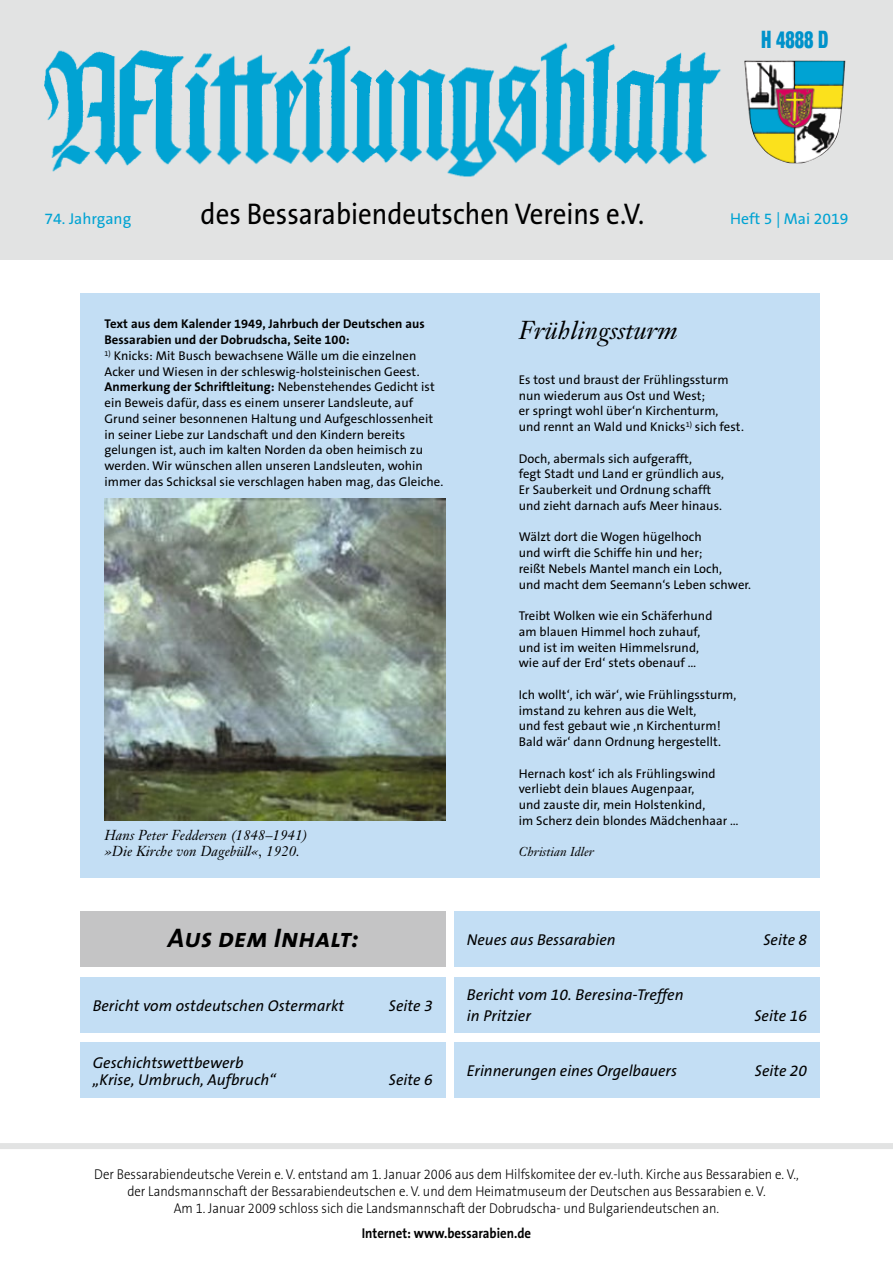
<style>
.page{position:relative;width:893px;height:1263px;background:#fff}
.page>*{position:absolute;margin:0;border:0;box-sizing:border-box;transform-origin:0 0}
.t1{font:30px "The Sans B5 Plain";color:#000;scale:.9 1}
.t2{font:italic 27px "The Sans Bold Caps";color:#000}
.t3{font:italic 25.5px "Janson Text";letter-spacing:.005em;color:#000}
.t4{font:900 condensed 24px "Helvetica Neue";color:#0092ca;scale:.75 1}
.t5{font:italic 15.75px/17.2px "The Sans B5 Plain";letter-spacing:.005em;color:#000}
.t6{font:15.75px "The Sans B5 Plain";color:#00a3d3}
.t7{font:300 14.25px/17.1px "The Sans B3";color:#000;text-align:center;scale:.9 1}
.t8{font:italic 14.25px/16.5px "Janson Text";letter-spacing:.005em;color:#000}
.t9{font:700 14.25px "The Sans B7";color:#000;scale:.9 1}
.t10{font:12.75px/15.8px "The Sans B5 Plain";letter-spacing:.005em;color:#000}
.t11{font:700 12.75px/15.8px "The Sans B7";letter-spacing:.005em;color:#000}
.t12{font:italic 12.75px "Janson Text";letter-spacing:.005em;color:#000}
.s1{font-family:"The Sans B5 Plain";font-weight:400}
</style>
<div class="page">
<div style="left:80px;top:293px;width:740px;height:584px;background:#c3def4"></div>
<div style="left:0;top:0;width:893px;height:260px;background:#e2e3e3"></div>
<img style="left:44px;top:42px;width:677px;height:135px">
<img style="left:744px;top:60px;width:101px;height:103px">
<div style="left:0;top:1143px;width:893px;height:6px;background:#e2e3e3"></div>
<div style="left:80px;top:911px;width:366px;height:55px;background:#c4c4c5"></div>
<div style="left:454px;top:1043px;width:366px;height:55px;background:#c3def4"></div>
<div style="left:80px;top:1043px;width:366px;height:55px;background:#c3def4"></div>
<div style="left:80px;top:977px;width:366px;height:55px;background:#c3def4"></div>
<div style="left:454px;top:911px;width:366px;height:55px;background:#c3def4"></div>
<div style="left:454px;top:977px;width:366px;height:55px;background:#c3def4"></div>
<img style="left:104px;top:499px;width:342px;height:321px">
<h3 class="t4" style="left:761px;top:19px;width:91px">H 4888 D</h3>
<p class="t6" style="left:45px;top:211px;width:88px">74. Jahrgang</p>
<h1 class="t1" style="left:201px;top:198px;width:495px">des Bessarabiendeutschen Vereins e.V.</h1>
<p class="t6" style="left:730px;top:211px;width:120px">Heft 5 | Mai 2019</p>
<p class="t11" style="left:104px;top:317px;width:322px">Text aus dem Kalender 1949, Jahrbuch der Deutschen aus<br>Bessarabien und der Dobrudscha, Seite 100:</p>
<p class="t10" style="left:104px;top:348px;width:317px"><sup>1)</sup> Knicks: Mit Busch bewachsene Wälle um die einzelnen<br>Acker und Wiesen in der schleswig-holsteinischen Geest.</p>
<p class="t11" style="left:104px;top:380px;width:332px">Anmerkung der Schriftleitung: <span class="s1">Nebenstehendes Gedicht ist</span></p>
<p class="t10" style="left:104px;top:395px;width:340px">ein Beweis dafür, dass es einem unserer Landsleute, auf Grund seiner besonnenen Haltung und Aufgeschlossenheit in seiner Liebe zur Landschaft und den Kindern bereits gelungen ist, auch im kalten Norden da oben heimisch zu werden. Wir wünschen allen unseren Landsleuten, wohin immer das Schicksal sie verschlagen haben mag, das Gleiche.</p>
<p class="t8" style="left:104px;top:826px;width:204px">Hans Peter Feddersen (1848–1941) »Die Kirche von Dagebüll«, 1920.</p>
<h3 class="t3" style="left:519px;top:314px;width:160px">Frühlingssturm</h3>
<p class="t10" style="left:519px;top:372px;width:227px">Es tost und braust der Frühlingssturm nun wiederum aus Ost und West;<br>er springt wohl über‘n Kirchenturm,<br>und rennt an Wald und Knicks<sup>1)</sup> sich fest.</p>
<p class="t10" style="left:519px;top:451px;width:207px">Doch, abermals sich aufgerafft,<br>fegt Stadt und Land er gründlich aus, Er Sauberkeit und Ordnung schafft und zieht darnach aufs Meer hinaus.</p>
<p class="t10" style="left:519px;top:530px;width:234px">Wälzt dort die Wogen hügelhoch<br>und wirft die Schiffe hin und her;<br>reißt Nebels Mantel manch ein Loch,<br>und macht dem Seemann‘s Leben schwer.</p>
<p class="t10" style="left:519px;top:608px;width:195px">Treibt Wolken wie ein Schäferhund am blauen Himmel hoch zuhauf, und ist im weiten Himmelsrund, wie auf der Erd‘ stets obenauf …</p>
<p class="t10" style="left:519px;top:687px;width:219px">Ich wollt‘, ich wär‘, wie Frühlingssturm, imstand zu kehren aus die Welt,<br>und fest gebaut wie ‚n Kirchenturm!<br>Bald wär‘ dann Ordnung hergestellt.</p>
<p class="t10" style="left:519px;top:766px;width:221px">Hernach kost‘ ich als Frühlingswind verliebt dein blaues Augenpaar,<br>und zauste dir, mein Holstenkind,<br>im Scherz dein blondes Mädchenhaar …</p>
<p class="t12" style="left:519px;top:844px;width:77px">Christian Idler</p>
<h2 class="t2" style="left:168px;top:915px;width:192px">Aus dem Inhalt:</h2>
<p class="t5" style="left:93px;top:997px;width:253px">Bericht vom ostdeutschen Ostermarkt</p>
<p class="t5" style="left:389px;top:997px;width:46px">Seite 3</p>
<p class="t5" style="left:93px;top:1054px;width:185px">Geschichtswettbewerb „Krise, Umbruch, Aufbruch“</p>
<p class="t5" style="left:389px;top:1071px;width:46px">Seite 6</p>
<p class="t5" style="left:467px;top:931px;width:150px">Neues aus Bessarabien</p>
<p class="t5" style="left:763px;top:931px;width:45px">Seite 8</p>
<p class="t5" style="left:467px;top:985px;width:218px;line-height:20.2px">Bericht vom 10. Beresina-Treffen in Pritzier</p>
<p class="t5" style="left:754px;top:1007px;width:54px">Seite 16</p>
<p class="t5" style="left:467px;top:1063px;width:212px">Erinnerungen eines Orgelbauers</p>
<p class="t5" style="left:755px;top:1063px;width:54px">Seite 20</p>
<p class="t7" style="left:94px;top:1166px;width:784px">Der Bessarabiendeutsche Verein e. V. entstand am 1. Januar 2006 aus dem Hilfskomitee der ev.-luth. Kirche aus Bessarabien e. V., der Landsmannschaft der Bessarabiendeutschen e. V. und dem Heimatmuseum der Deutschen aus Bessarabien e. V.<br>Am 1. Januar 2009 schloss sich die Landsmannschaft der Dobrudscha- und Bulgariendeutschen an.</p>
<p class="t9" style="left:362px;top:1225px;width:190px">Internet: www.bessarabien.de</p>
</div>
